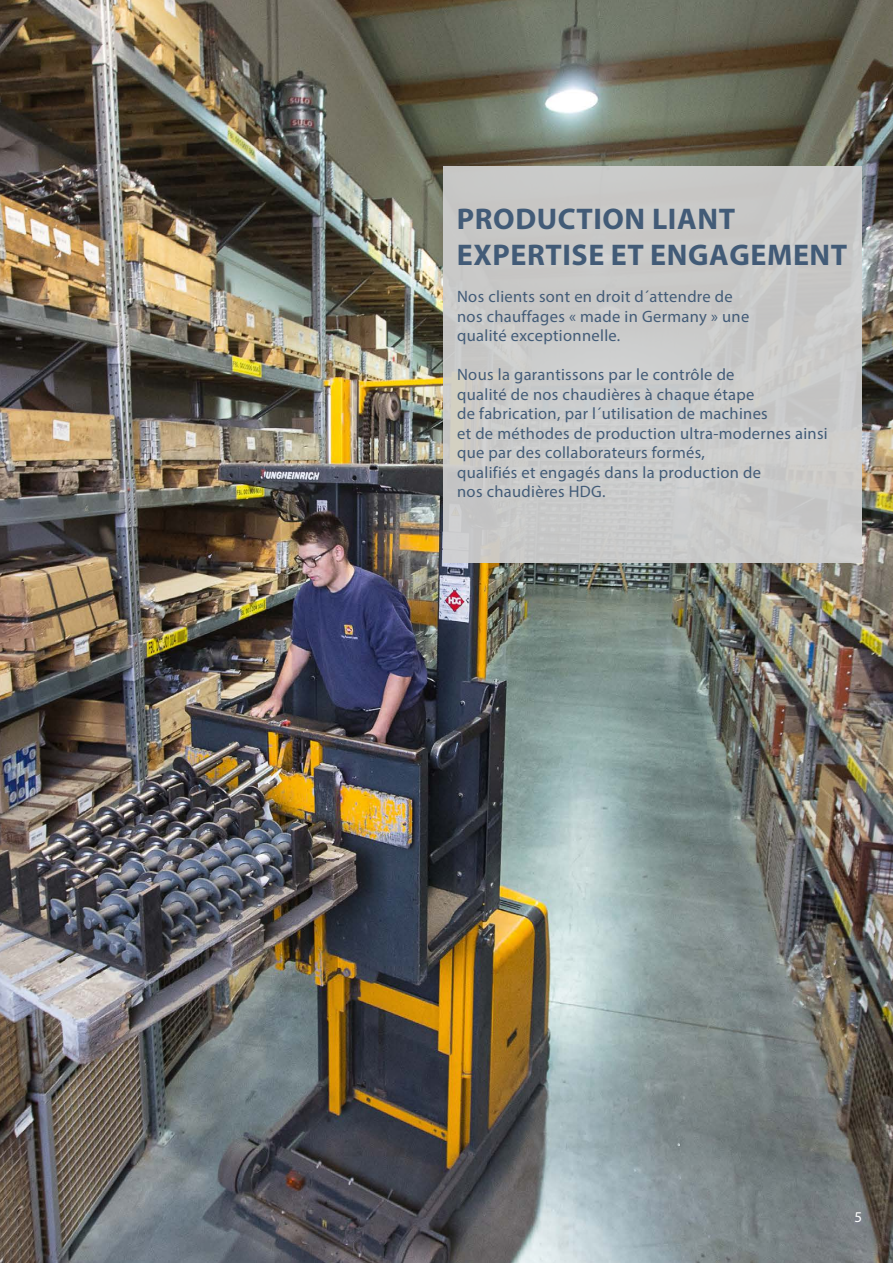
<style>
.page{position:relative;width:893px;height:1263px;background:#fff}
.page>*{position:absolute;margin:0;border:0;box-sizing:border-box;transform-origin:0 0}
.t1{font:700 30px/36px "Myriad Pro";letter-spacing:.02em;color:#425b77}
.t2{font:16.5px/19.5px "Myriad Pro";letter-spacing:.02em;color:#425b77}
.t3{font:15px "Myriad Pro";color:#fff}
</style>
<div class="page">
<img style="left:0;top:0;width:893px;height:1263px">
<div style="left:443px;top:166px;width:418px;height:397px;background:#c9c9c8"></div>
<h1 class="t1" style="left:457px;top:200px;width:392px">PRODUCTION LIANT<br>EXPERTISE ET ENGAGEMENT</h1>
<p class="t2" style="left:457px;top:287px;width:294px">Nos clients sont en droit d´attendre de nos chauffages « made in Germany » une qualité exceptionnelle.</p>
<p class="t2" style="left:457px;top:365px;width:372px">Nous la garantissons par le contrôle de<br>qualité de nos chaudières à chaque étape<br>de fabrication, par l´utilisation de machines<br>et de méthodes de production ultra-modernes ainsi que par des collaborateurs formés,<br>qualifiés et engagés dans la production de<br>nos chaudières HDG.</p>
<p class="t3" style="left:854px;top:1208px;width:9px">5</p>
</div>
